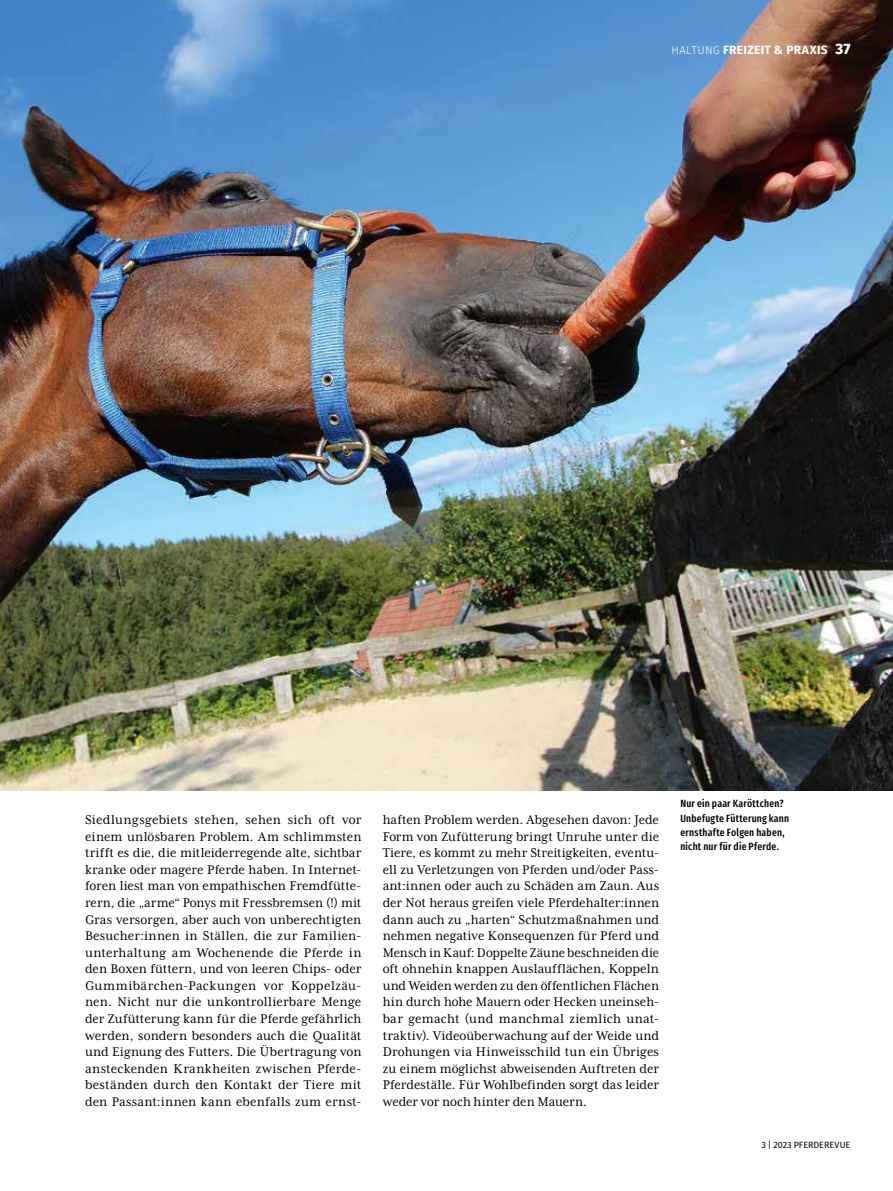
<style>
.page{position:relative;width:893px;height:1191px;background:#fff}
.page>*{position:absolute;margin:0;border:0;box-sizing:border-box;transform-origin:0 0}
.t1{font:14.55px/16.5px "Mrs Eaves XL Serif Nar OT";letter-spacing:.01em;color:#000}
.t2{font:700 12px "Fira Sans";letter-spacing:.025em;color:#fff}
.t3{font:500 10.5px/14.2px "Fira Sans Compressed";letter-spacing:.02em;color:#000}
.t4{font:9px "Fira Sans";color:#000}
.s1{font-weight:300;font-size:11.25px}
.s2{font-weight:800;font-size:15px}
</style>
<div class="page">
<img style="left:0;top:0;width:893px;height:791px">
<p class="t2" style="left:671px;top:40px;width:180px"><span class="s1">HALTUNG</span> FREIZEIT &amp; PRAXIS <span class="s2">37</span></p>
<p class="t1" style="left:85px;top:811px;width:278px">Siedlungsgebiets stehen, sehen sich oft vor einem unlösbaren Problem. Am schlimmsten trifft es die, die mitleiderregende alte, sichtbar kranke oder magere Pferde haben. In Internet&shy;foren liest man von empathischen Fremdfütte&shy;rern, die „arme“ Ponys mit Fressbremsen (!) mit Gras versorgen, aber auch von unberechtigten Besucher:innen in Ställen, die zur Familien&shy;unterhaltung am Wochenende die Pferde in den Boxen füttern, und von leeren Chips- oder Gummibärchen-Packungen vor Koppelzäu&shy;nen. Nicht nur die unkontrollierbare Menge der Zufütterung kann für die Pferde gefährlich werden, sondern besonders auch die Qualität und Eignung des Futters. Die Übertragung von ansteckenden Krankheiten zwischen Pferde&shy;beständen durch den Kontakt der Tiere mit den Passant:innen kann ebenfalls zum ernst-</p>
<p class="t1" style="left:383px;top:811px;width:278px;text-align:justify">haften Problem werden. Abgesehen davon: Jede Form von Zufütterung bringt Unruhe unter die Tiere, es kommt zu mehr Streitigkeiten, eventu&shy;ell zu Verletzungen von Pferden und/oder Pass&shy;ant:innen oder auch zu Schäden am Zaun. Aus der Not heraus greifen viele Pferdehalter:innen dann auch zu „harten“ Schutzmaßnahmen und nehmen negative Konsequenzen für Pferd und Mensch in Kauf: Doppelte Zäune beschneiden die oft ohnehin knappen Auslaufflächen, Koppeln und Weiden werden zu den öffentlichen Flächen hin durch hohe Mauern oder Hecken uneinseh&shy;bar gemacht (und manchmal ziemlich unat&shy;traktiv). Videoüberwachung auf der Weide und Drohungen via Hinweisschild tun ein Übriges zu einem möglichst abweisenden Auftreten der Pferdeställe. Für Wohlbefinden sorgt das leider weder vor noch hinter den Mauern.</p>
<p class="t3" style="left:680px;top:796px;width:110px">Nur ein paar Karöttchen?<br>Unbefugte Fütterung kann ernsthafte Folgen haben, nicht nur für die Pferde.</p>
<p class="t4" style="left:761px;top:1138px;width:90px">3 | 2023 PFERDEREVUE</p>
</div>
